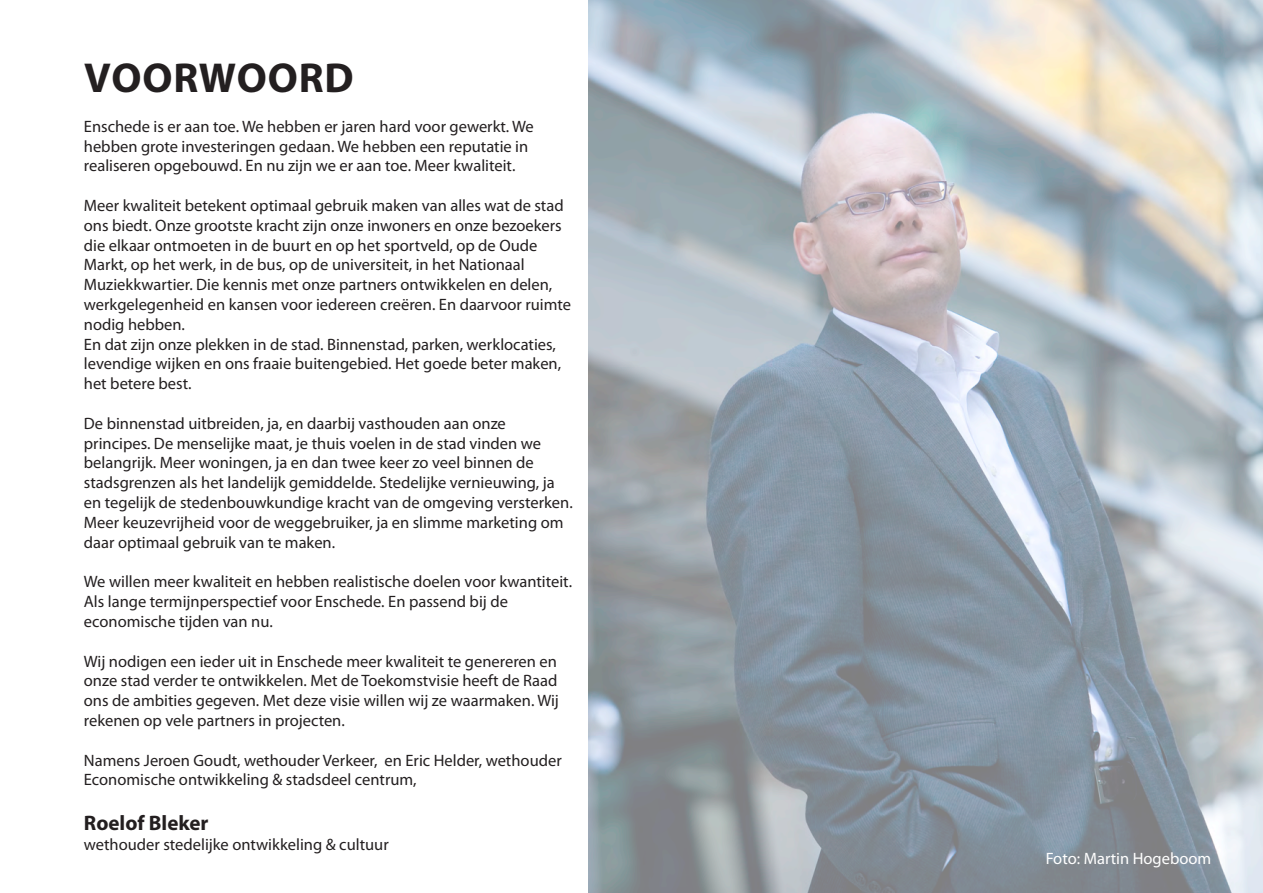
<style>
.page{position:relative;width:1263px;height:893px;background:#fff}
.page>*{position:absolute;margin:0;border:0;box-sizing:border-box;transform-origin:0 0}
.t1{font:700 42px "Myriad Pro";color:#231f20}
.t2{font:700 21px "Myriad Pro";color:#231f20}
.t3{font:16.5px/19.8px "Myriad Pro";color:#231f20}
.t4{font:16.5px "Myriad Pro";color:#fff}
</style>
<div class="page">
<img style="left:588px;top:0;width:675px;height:893px">
<h1 class="t1" style="left:84px;top:51px;width:59px">VOORWOORD</h1>
<p class="t3" style="left:84px;top:116px;width:451px">Enschede is er aan toe. We hebben er jaren hard voor gewerkt. We hebben grote investeringen gedaan. We hebben een reputatie in realiseren opgebouwd. En nu zijn we er aan toe. Meer kwaliteit.</p>
<p class="t3" style="left:84px;top:195px;width:489px">Meer kwaliteit betekent optimaal gebruik maken van alles wat de stad ons biedt. Onze grootste kracht zijn onze inwoners en onze bezoekers die elkaar ontmoeten in de buurt en op het sportveld, op de Oude Markt, op het werk, in de bus, op de universiteit, in het Nationaal Muziekkwartier. Die kennis met onze partners ontwikkelen en delen, werkgelegenheid en kansen voor iedereen creëren. En daarvoor ruimte nodig hebben.<br>En dat zijn onze plekken in de stad. Binnenstad, parken, werklocaties, levendige wijken en ons fraaie buitengebied. Het goede beter maken, het betere best.</p>
<p class="t3" style="left:84px;top:413px;width:490px">De binnenstad uitbreiden, ja, en daarbij vasthouden aan onze principes. De menselijke maat, je thuis voelen in de stad vinden we belangrijk. Meer woningen, ja en dan twee keer zo veel binnen de stadsgrenzen als het landelijk gemiddelde. Stedelijke vernieuwing, ja en tegelijk de stedenbouwkundige kracht van de omgeving versterken.<br>Meer keuzevrijheid voor de weggebruiker, ja en slimme marketing om daar optimaal gebruik van te maken.</p>
<p class="t3" style="left:84px;top:572px;width:490px">We willen meer kwaliteit en hebben realistische doelen voor kwantiteit.<br>Als lange termijnperspectief voor Enschede. En passend bij de economische tijden van nu.</p>
<p class="t3" style="left:84px;top:651px;width:476px">Wij nodigen een ieder uit in Enschede meer kwaliteit te genereren en onze stad verder te ontwikkelen. Met de Toekomstvisie heeft de Raad ons de ambities gegeven. Met deze visie willen wij ze waarmaken. Wij rekenen op vele partners in projecten.</p>
<p class="t3" style="left:84px;top:750px;width:479px">Namens Jeroen Goudt, wethouder Verkeer, en Eric Helder, wethouder<br>Economische ontwikkeling &amp; stadsdeel centrum,</p>
<p class="t2" style="left:84px;top:809px;width:126px">ROELOF BLEKER</p>
<p class="t3" style="left:84px;top:834px;width:306px">wethouder stedelijke ontwikkeling &amp; cultuur</p>
<p class="t4" style="left:1046px;top:848px;width:167px">Foto: Martin Hogeboom</p>
</div>
